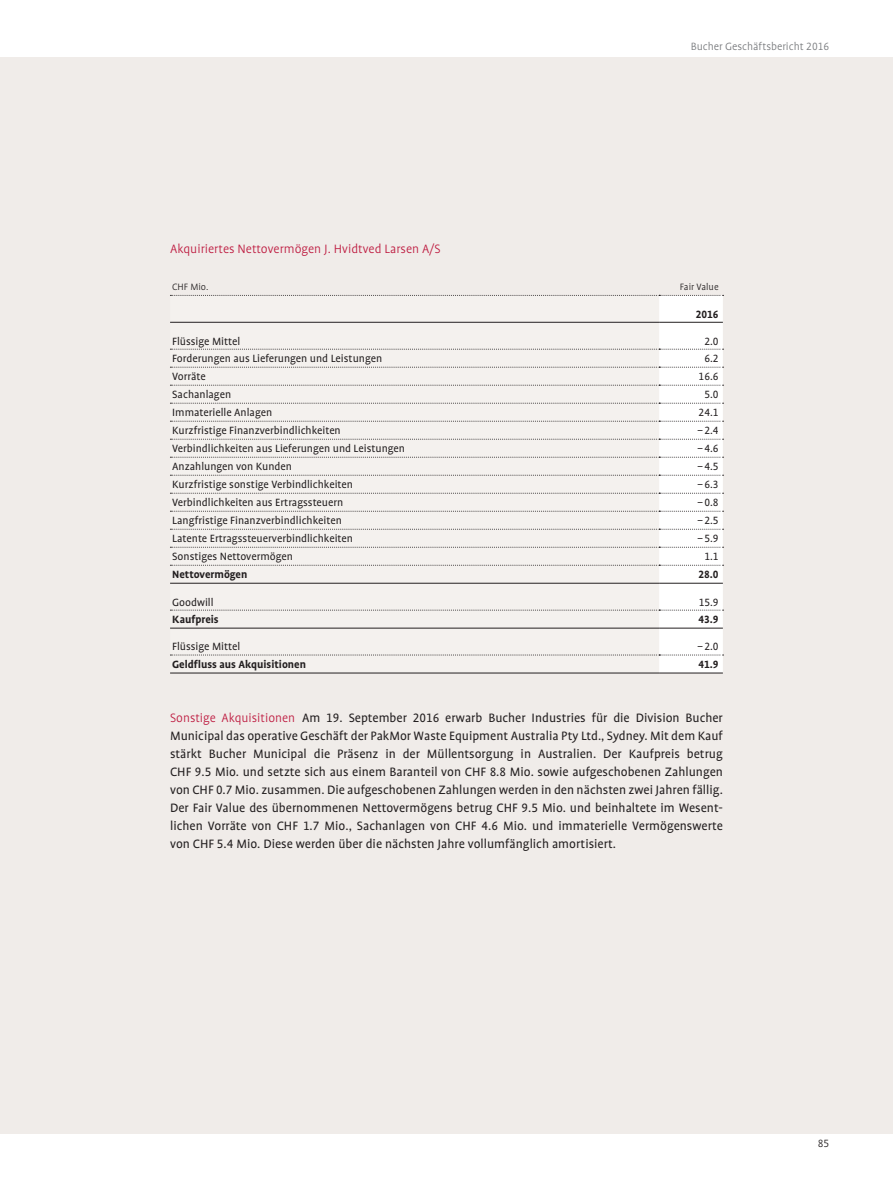
<style>
.page{position:relative;width:893px;height:1191px;background:#fff}
.page>*{position:absolute;margin:0;border:0;box-sizing:border-box;transform-origin:0 0}
.t1{font:13.8px/18px "Bucher Profile";color:#231f20;text-align:justify}
.t2{font:300 13.8px "Bucher Profile";color:#be1b40}
.t3{font:12px "Bucher Profile";color:#231f20}
.t4{font:700 12px "Bucher Profile";color:#231f20}
.t5{font:300 12px "Bucher Profile";color:#76787b}
.t6{font:300 12px "Bucher Profile";color:#231f20}
.t7{font:300 10.5px "Bucher Profile";color:#231f20}
.s1{font-weight:300;color:#be1b40}
</style>
<div class="page">
<div style="left:0;top:57px;width:893px;height:1076px;background:#f0ece9"></div>
<svg style="left:170px;top:294px;width:554px;height:379px"></svg>
<hr style="left:170px;top:322px;width:489px;height:1px;background:#231f20">
<hr style="left:659px;top:322px;width:64px;height:1px;background:#231f20">
<hr style="left:170px;top:583px;width:489px;height:1px;background:#231f20">
<hr style="left:659px;top:583px;width:64px;height:1px;background:#231f20">
<hr style="left:170px;top:628px;width:489px;height:1px;background:#231f20">
<hr style="left:659px;top:628px;width:64px;height:1px;background:#231f20">
<hr style="left:170px;top:673px;width:489px;height:1px;background:#231f20">
<hr style="left:659px;top:673px;width:64px;height:1px;background:#231f20">
<p class="t5" style="left:691px;top:40px;width:140px">Bucher Geschäftsbericht 2016</p>
<p class="t2" style="left:170px;top:242px;width:272px">Akquiriertes Nettovermögen J. Hvidtved Larsen A/S</p>
<p class="t7" style="left:172px;top:282px;width:38px">CHF Mio.</p>
<p class="t7" style="left:680px;top:282px;width:40px">Fair Value</p>
<p class="t4" style="left:696px;top:308px;width:24px">2016</p>
<p class="t3" style="left:172px;top:335px;width:70px">Flüssige Mittel</p>
<p class="t3" style="left:704px;top:335px;width:16px">2.0</p>
<p class="t3" style="left:172px;top:352px;width:211px">Forderungen aus Lieferungen und Leistungen</p>
<p class="t3" style="left:704px;top:352px;width:16px">6.2</p>
<p class="t3" style="left:172px;top:370px;width:35px">Vorräte</p>
<p class="t3" style="left:699px;top:370px;width:21px">16.6</p>
<p class="t3" style="left:172px;top:388px;width:60px">Sachanlagen</p>
<p class="t3" style="left:704px;top:388px;width:16px">5.0</p>
<p class="t3" style="left:172px;top:406px;width:101px">Immaterielle Anlagen</p>
<p class="t3" style="left:699px;top:406px;width:21px">24.1</p>
<p class="t3" style="left:172px;top:424px;width:170px">Kurzfristige Finanzverbindlichkeiten</p>
<p class="t3" style="left:697px;top:424px;width:23px">– 2.4</p>
<p class="t3" style="left:172px;top:442px;width:234px">Verbindlichkeiten aus Lieferungen und Leistungen</p>
<p class="t3" style="left:697px;top:442px;width:23px">– 4.6</p>
<p class="t3" style="left:172px;top:460px;width:121px">Anzahlungen von Kunden</p>
<p class="t3" style="left:697px;top:460px;width:23px">– 4.5</p>
<p class="t3" style="left:172px;top:478px;width:182px">Kurzfristige sonstige Verbindlichkeiten</p>
<p class="t3" style="left:697px;top:478px;width:23px">– 6.3</p>
<p class="t3" style="left:172px;top:496px;width:173px">Verbindlichkeiten aus Ertragssteuern</p>
<p class="t3" style="left:697px;top:496px;width:23px">– 0.8</p>
<p class="t3" style="left:172px;top:514px;width:171px">Langfristige Finanzverbindlichkeiten</p>
<p class="t3" style="left:697px;top:514px;width:23px">– 2.5</p>
<p class="t3" style="left:172px;top:532px;width:182px">Latente Ertragssteuerverbindlichkeiten</p>
<p class="t3" style="left:697px;top:532px;width:23px">– 5.9</p>
<p class="t3" style="left:172px;top:550px;width:122px">Sonstiges Nettovermögen</p>
<p class="t3" style="left:704px;top:550px;width:16px">1.1</p>
<p class="t4" style="left:172px;top:568px;width:77px">Nettovermögen</p>
<p class="t4" style="left:698px;top:568px;width:22px">28.0</p>
<p class="t3" style="left:172px;top:595px;width:43px">Goodwill</p>
<p class="t3" style="left:699px;top:595px;width:21px">15.9</p>
<p class="t4" style="left:172px;top:613px;width:48px">Kaufpreis</p>
<p class="t4" style="left:698px;top:613px;width:22px">43.9</p>
<p class="t3" style="left:172px;top:640px;width:70px">Flüssige Mittel</p>
<p class="t3" style="left:697px;top:640px;width:23px">– 2.0</p>
<p class="t4" style="left:172px;top:658px;width:135px">Geldfluss aus Akquisitionen</p>
<p class="t4" style="left:698px;top:658px;width:22px">41.9</p>
<p class="t1" style="left:170px;top:708px;width:554px"><span class="s1">Sonstige Akquisitionen</span> Am 19. September 2016 erwarb Bucher Industries für die Division Bucher Municipal das operative Geschäft der PakMor Waste Equipment Australia Pty Ltd., Sydney. Mit dem Kauf stärkt Bucher Municipal die Präsenz in der Müllentsorgung in Australien. Der Kaufpreis betrug CHF 9.5 Mio. und setzte sich aus einem Baranteil von CHF 8.8 Mio. sowie aufgeschobenen Zahlungen von CHF 0.7 Mio. zusammen. Die aufgeschobenen Zahlungen werden in den nächsten zwei Jahren fällig.<br>Der Fair Value des übernommenen Nettovermögens betrug CHF 9.5 Mio. und beinhaltete im Wesent&shy;lichen Vorräte von CHF 1.7 Mio., Sachanlagen von CHF 4.6 Mio. und immaterielle Vermögenswerte von CHF 5.4 Mio. Diese werden über die nächsten Jahre vollumfänglich amortisiert.</p>
<p class="t6" style="left:818px;top:1137px;width:13px">85</p>
</div>
